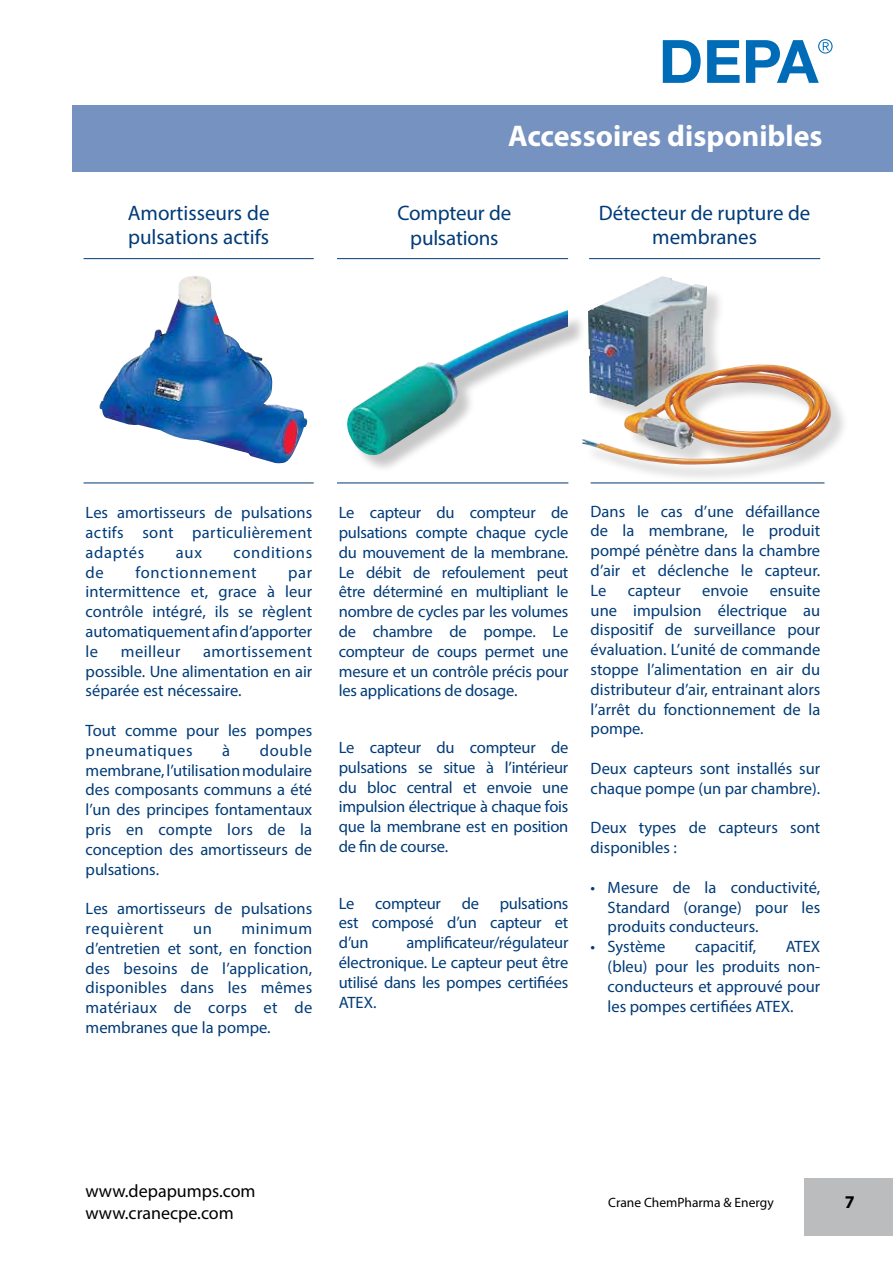
<style>
.page{position:relative;width:893px;height:1263px;background:#fff}
.page>*{position:absolute;margin:0;border:0;box-sizing:border-box;transform-origin:0 0}
.t1{font:700 30px "Myriad Pro";color:#fff}
.t2{font:21px/24px "Myriad Pro";color:#003b78;text-align:center}
.t3{font:18px/21.6px "Myriad Pro";color:#000}
.t4{font:700 18px "Myriad Pro";color:#000}
.t5{font:16.5px/19.8px "Myriad Pro";color:#003b78;text-align:justify}
.t6{font:16.5px "Myriad Pro";letter-spacing:.045em;color:#003b78}
.t7{font:16.5px "Myriad Pro";letter-spacing:.04em;color:#003b78}
.t8{font:16.5px "Myriad Pro";letter-spacing:.03em;color:#003b78}
.t9{font:13.5px "Myriad Pro";color:#000}
</style>
<div class="page">
<div style="left:72px;top:105px;width:821px;height:66px;background:#7592c1"></div>
<svg style="left:663px;top:40px;width:38px;height:43px"></svg>
<svg style="left:707px;top:40px;width:33px;height:43px"></svg>
<svg style="left:746px;top:39px;width:87px;height:44px"></svg>
<div style="left:804px;top:1178px;width:89px;height:57px;background:#babcbe"></div>
<hr style="left:84px;top:483px;width:230px;height:1px;background:#003b78">
<div style="left:585px;top:279px;width:264px;height:204px;background:#000;opacity:.16"></div>
<img style="left:585px;top:276px;width:248px;height:189px">
<hr style="left:589px;top:258px;width:231px;height:1px;background:#003b78">
<hr style="left:84px;top:258px;width:230px;height:1px;background:#003b78">
<hr style="left:591px;top:483px;width:233px;height:1px;background:#003b78">
<img style="left:99px;top:276px;width:208px;height:188px">
<hr style="left:337px;top:258px;width:231px;height:1px;background:#003b78">
<hr style="left:337px;top:483px;width:231px;height:1px;background:#003b78">
<div style="left:350px;top:313px;width:236px;height:160px;background:#000;opacity:.22"></div>
<img style="left:347px;top:310px;width:221px;height:149px">
<h1 class="t1" style="left:508px;top:116px;width:316px">Accessoires disponibles</h1>
<p class="t2" style="left:128px;top:200px;width:143px;text-align:left">Amortisseurs de pulsations actifs</p>
<p class="t2" style="left:599px;top:200px;width:213px">Détecteur de rupture de membranes</p>
<p class="t2" style="left:397px;top:200px;width:115px;line-height:25.2px">Compteur de pulsations</p>
<p class="t5" style="left:86px;top:502px;width:228px">Les amortisseurs de pulsations actifs sont particulièrement adaptés</p>
<p class="t5" style="left:176px;top:542px;width:28px">aux</p>
<p class="t7" style="left:234px;top:542px;width:80px">conditions</p>
<p class="t5" style="left:86px;top:562px;width:20px">de</p>
<p class="t6" style="left:135px;top:562px;width:123px">fonctionnement</p>
<p class="t5" style="left:86px;top:562px;width:228px;text-indent:202px">par intermittence et, grace à leur contrôle intégré, ils se règlent automatiquement afin d’apporter le</p>
<p class="t8" style="left:121px;top:641px;width:61px">meilleur</p>
<p class="t5" style="left:86px;top:641px;width:228px;text-indent:117px">amortissement possible. Une alimentation en air séparée est nécessaire.</p>
<p class="t5" style="left:86px;top:720px;width:228px">Tout comme pour les pompes pneumatiques</p>
<p class="t5" style="left:86px;top:740px;width:228px;text-indent:174px">double membrane, l’utilisation modulaire des composants communs a été l’un des principes fontamentaux pris en compte lors de la conception des amortisseurs de pulsations.</p>
<p class="t5" style="left:86px;top:898px;width:228px">Les amortisseurs de pulsations requièrent</p>
<p class="t5" style="left:222px;top:740px;width:9px">à</p>
<p class="t5" style="left:86px;top:918px;width:228px;text-indent:156px">minimum d’entretien et sont, en fonction des besoins de l’application, disponibles dans les mêmes matériaux de corps et de membranes que la pompe.</p>
<p class="t5" style="left:193px;top:918px;width:20px">un</p>
<p class="t5" style="left:339px;top:502px;width:231px">Le capteur du compteur de pulsations compte chaque cycle du mouvement de la membrane.<br>Le débit de refoulement peut être déterminé en multipliant le nombre de cycles par les volumes de chambre de pompe. Le compteur de coups permet une mesure et un contrôle précis pour les applications de dosage.</p>
<p class="t5" style="left:339px;top:737px;width:231px">Le capteur du compteur de pulsations se situe à l’intérieur du bloc central et envoie une impulsion électrique à chaque fois que la membrane est en position de fin de course.</p>
<p class="t5" style="left:339px;top:893px;width:231px;text-indent:161px">pulsations est composé d’un capteur et d’un</p>
<p class="t5" style="left:339px;top:893px;width:17px">Le</p>
<p class="t5" style="left:375px;top:893px;width:67px">compteur</p>
<p class="t5" style="left:462px;top:893px;width:19px">de</p>
<p class="t5" style="left:339px;top:932px;width:231px;text-indent:68px">amplificateur/régulateur électronique. Le capteur peut être utilisé dans les pompes certifiées ATEX.</p>
<p class="t5" style="left:591px;top:501px;width:231px">Dans le cas d’une défaillance de la membrane, le produit pompé pénètre dans la chambre d’air et déclenche le capteur.<br>Le</p>
<p class="t5" style="left:591px;top:580px;width:231px;text-indent:179px">ensuite une impulsion électrique au dispositif de surveillance pour évaluation. L’unité de commande stoppe l’alimentation en air du distributeur d’air, entrainant alors l’arrêt du fonctionnement de la pompe.</p>
<p class="t5" style="left:591px;top:758px;width:231px">Deux capteurs sont installés sur chaque pompe (un par chambre).</p>
<p class="t5" style="left:591px;top:818px;width:231px">Deux types de capteurs sont disponibles :</p>
<p class="t5" style="left:608px;top:877px;width:214px;text-indent:-17px">• Mesure de la conductivité, Standard (orange) pour les produits conducteurs.</p>
<p class="t5" style="left:591px;top:936px;width:76px">• Système</p>
<p class="t5" style="left:695px;top:936px;width:62px">capacitif,</p>
<p class="t5" style="left:628px;top:580px;width:54px">capteur</p>
<p class="t5" style="left:702px;top:580px;width:48px">envoie</p>
<p class="t5" style="left:608px;top:936px;width:214px;text-indent:178px">ATEX (bleu) pour les produits non&shy;conducteurs et approuvé pour les pompes certifiées ATEX.</p>
<p class="t3" style="left:85px;top:1180px;width:172px">www.depapumps.com www.cranecpe.com</p>
<p class="t9" style="left:608px;top:1194px;width:167px">Crane ChemPharma &amp; Energy</p>
<p class="t4" style="left:845px;top:1190px;width:11px">7</p>
</div>
